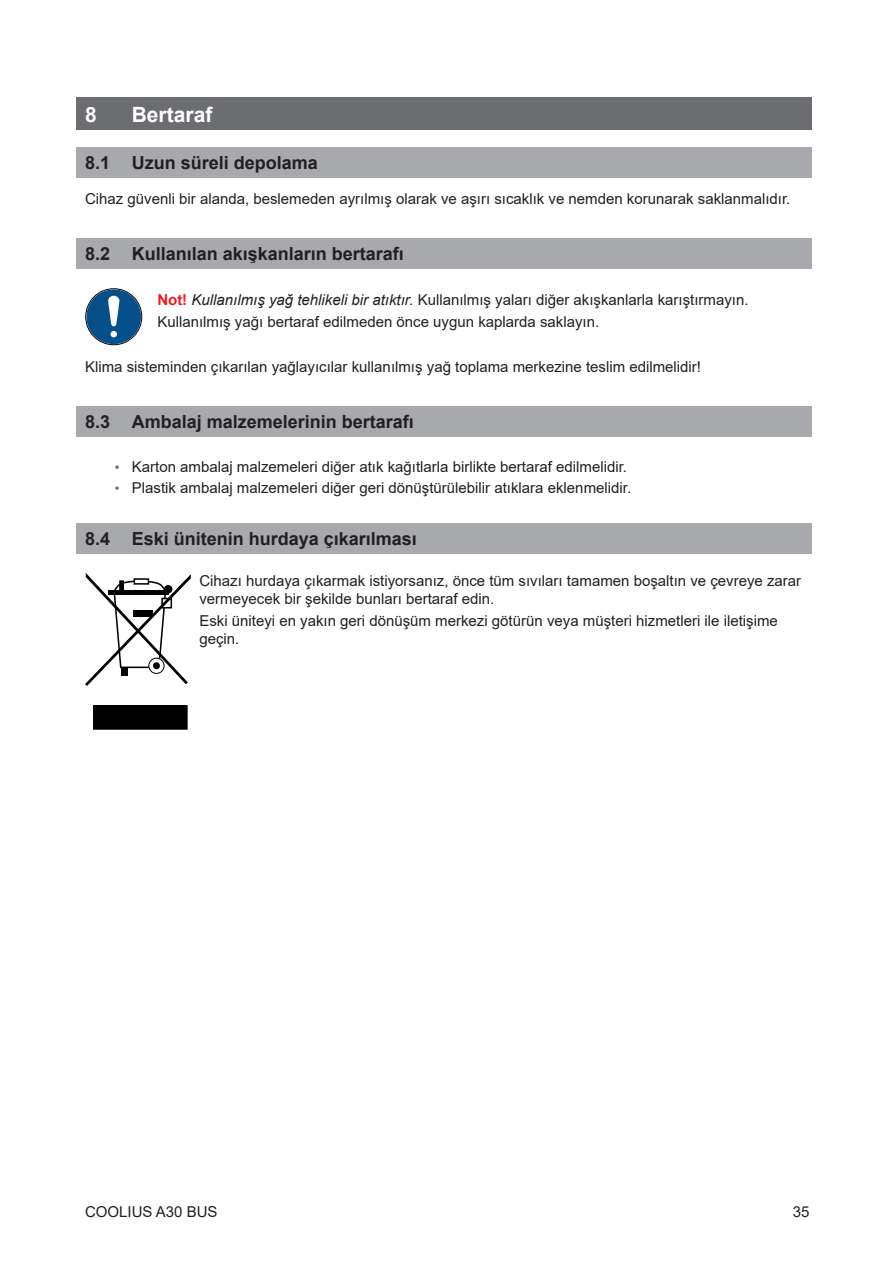
<style>
.page{position:relative;width:893px;height:1263px;background:#fff}
.page>*{position:absolute;margin:0;border:0;box-sizing:border-box;transform-origin:0 0}
.t1{font:700 21px "Arial";color:#fff}
.t2{font:700 18px "Arial";color:#231f20}
.t3{font:15px/18px "Arial";color:#231f20}
.s1{font-weight:700;color:#ee1d23}
.s2{font-style:italic}
.s3{font-size:13.5px;color:#6c6e71}
</style>
<div class="page">
<div style="left:77px;top:98px;width:735px;height:32px;background:#6c6d70"></div>
<div style="left:77px;top:147px;width:735px;height:30px;background:#a8a9ad"></div>
<div style="left:77px;top:239px;width:735px;height:30px;background:#a8a9ad"></div>
<div style="left:77px;top:407px;width:735px;height:30px;background:#a8a9ad"></div>
<div style="left:77px;top:523px;width:735px;height:31px;background:#a8a9ad"></div>
<svg style="left:85px;top:288px;width:57px;height:56px"></svg>
<div style="left:94px;top:706px;width:93px;height:23px;background:#000"></div>
<div style="left:93px;top:705px;width:94px;height:24px;border:1px solid #000"></div>
<svg style="left:85px;top:573px;width:106px;height:113px"></svg>
<div style="left:134px;top:578px;width:15px;height:7px;border:2px solid #000"></div>
<svg style="left:119px;top:581px;width:5px;height:9px"></svg>
<div style="left:161px;top:598px;width:11px;height:10px;border:2px solid #000"></div>
<div style="left:148px;top:658px;width:17px;height:16px;border:1px solid #000;border-radius:50%"></div>
<div style="left:108px;top:590px;width:61px;height:5px;background:#000"></div>
<div style="left:164px;top:585px;width:8px;height:8px;background:#000;border-radius:50%"></div>
<div style="left:133px;top:610px;width:20px;height:7px;background:#000"></div>
<div style="left:121px;top:667px;width:7px;height:9px;background:#000"></div>
<div style="left:153px;top:662px;width:7px;height:7px;background:#000;border-radius:50%"></div>
<h1 class="t1" style="left:85px;top:99px;width:13px">8</h1>
<h1 class="t1" style="left:132px;top:99px;width:82px">Bertaraf</h1>
<p class="t2" style="left:85px;top:150px;width:234px">8.1 Uzun süreli depolama</p>
<p class="t3" style="left:85px;top:189px;width:707px">Cihaz güvenli bir alanda, beslemeden ayrılmış olarak ve aşırı sıcaklık ve nemden korunarak saklanmalıdır.</p>
<p class="t2" style="left:85px;top:241px;width:320px">8.2 Kullanılan akışkanların bertarafı</p>
<p class="t3" style="left:157px;top:289px;width:593px;line-height:22.2px"><span class="s1">Not!</span> <span class="s2">Kullanılmış yağ tehlikeli bir atıktır.</span> Kullanılmış yaları diğer akışkanlarla karıştırmayın.<br>Kullanılmış yağı bertaraf edilmeden önce uygun kaplarda saklayın.</p>
<p class="t3" style="left:85px;top:357px;width:617px">Klima sisteminden çıkarılan yağlayıcılar kullanılmış yağ toplama merkezine teslim edilmelidir!</p>
<p class="t2" style="left:85px;top:409px;width:330px">8.3 Ambalaj malzemelerinin bertarafı</p>
<p class="t3" style="left:115px;top:457px;width:514px"><span class="s3">•</span> Karton ambalaj malzemeleri diğer atık kağıtlarla birlikte bertaraf edilmelidir.</p>
<p class="t3" style="left:115px;top:478px;width:518px"><span class="s3">•</span> Plastik ambalaj malzemeleri diğer geri dönüştürülebilir atıklara eklenmelidir.</p>
<p class="t2" style="left:85px;top:526px;width:333px">8.4 Eski ünitenin hurdaya çıkarılması</p>
<p class="t3" style="left:199px;top:571px;width:603px">Cihazı hurdaya çıkarmak istiyorsanız, önce tüm sıvıları tamamen boşaltın ve çevreye zarar vermeyecek bir şekilde bunları bertaraf edin.</p>
<p class="t3" style="left:199px;top:611px;width:580px">Eski üniteyi en yakın geri dönüşüm merkezi götürün veya müşteri hizmetleri ile iletişime geçin.</p>
<p class="t3" style="left:85px;top:1202px;width:134px">COOLIUS A30 BUS</p>
<p class="t3" style="left:793px;top:1202px;width:18px">35</p>
</div>
